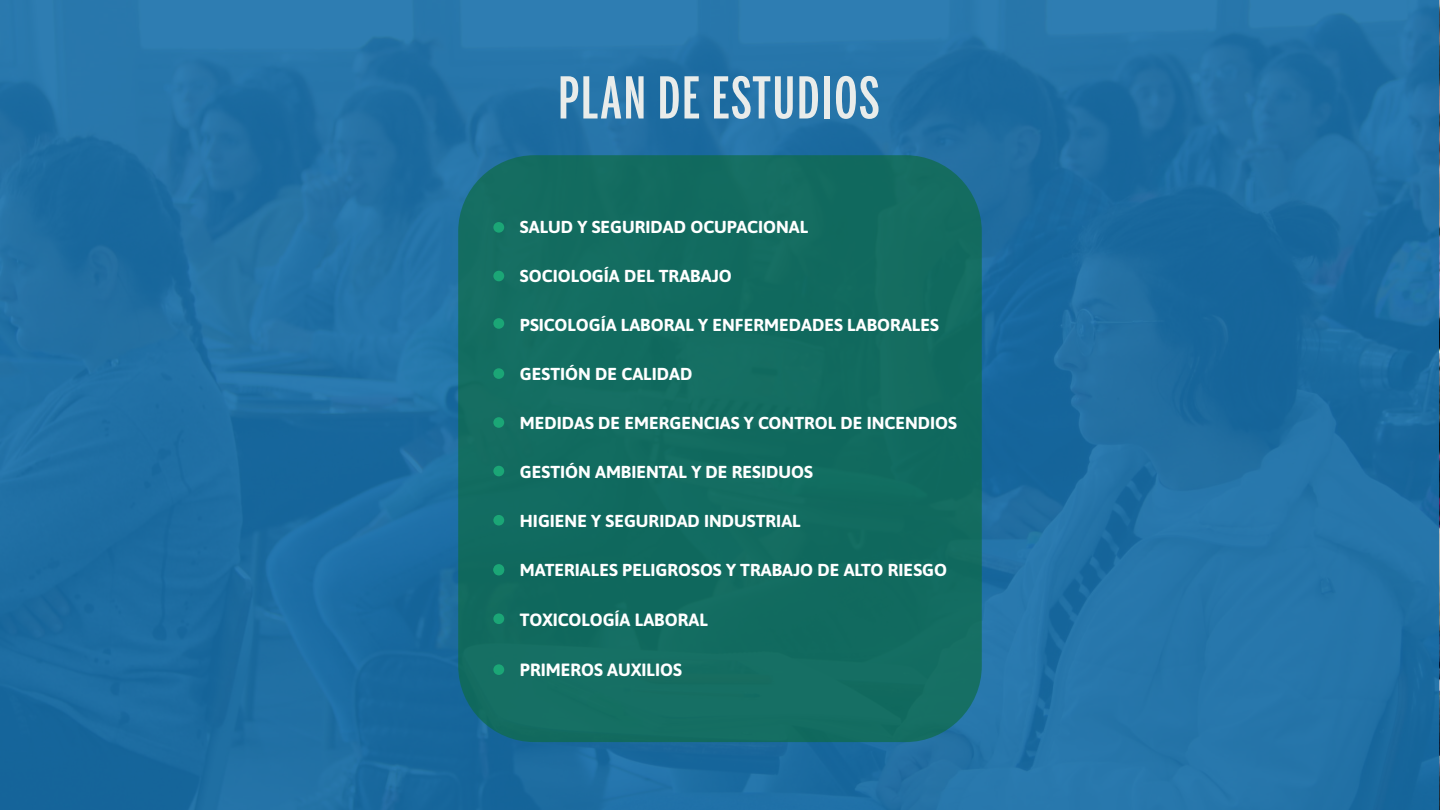
<style>
.page{position:relative;width:1440px;height:810px;background:#fff}
.page>*{position:absolute;margin:0;border:0;box-sizing:border-box;transform-origin:0 0}
.t1{font:500 57.07px "Benton Sans Extra Comp";letter-spacing:.035em;color:#e9ecea}
.t2{font:700 17.7px "Asap";color:#fff}
.t3{font:700 17.33px "Asap";color:#fff}
</style>
<div class="page">
<div style="left:1px;top:0;width:1438px;height:810px;background:#2170a4"></div>
<div style="left:458px;top:155px;width:524px;height:587px;background:#126c60;border-radius:76px"></div>
<div style="left:493px;top:222px;width:11px;height:11px;background:#1ba676;border-radius:50%"></div>
<div style="left:493px;top:271px;width:11px;height:10px;background:#1ba676;border-radius:50%"></div>
<div style="left:493px;top:318px;width:11px;height:11px;background:#1ba676;border-radius:50%"></div>
<div style="left:493px;top:368px;width:11px;height:11px;background:#1ba676;border-radius:50%"></div>
<div style="left:493px;top:417px;width:11px;height:11px;background:#1ba676;border-radius:50%"></div>
<div style="left:493px;top:466px;width:11px;height:10px;background:#1ba676;border-radius:50%"></div>
<div style="left:493px;top:515px;width:11px;height:11px;background:#1ba676;border-radius:50%"></div>
<div style="left:493px;top:564px;width:11px;height:11px;background:#199e72;border-radius:50%"></div>
<div style="left:493px;top:565px;width:11px;height:10px;background:#1ba676;border-radius:50%"></div>
<div style="left:493px;top:613px;width:11px;height:11px;background:#1ba676;border-radius:50%"></div>
<div style="left:493px;top:664px;width:11px;height:11px;background:#1ba676;border-radius:50%"></div>
<h1 class="t1" style="left:558px;top:65px;width:323px">PLAN DE ESTUDIOS</h1>
<p class="t3" style="left:520px;top:214px;width:290px">SALUD Y SEGURIDAD OCUPACIONAL</p>
<p class="t3" style="left:520px;top:263px;width:213px">SOCIOLOGÍA DEL TRABAJO</p>
<p class="t3" style="left:520px;top:312px;width:421px">PSICOLOGÍA LABORAL Y ENFERMEDADES LABORALES</p>
<p class="t3" style="left:520px;top:361px;width:174px">GESTIÓN DE CALIDAD</p>
<p class="t3" style="left:520px;top:410px;width:439px">MEDIDAS DE EMERGENCIAS Y CONTROL DE INCENDIOS</p>
<p class="t3" style="left:520px;top:459px;width:294px">GESTIÓN AMBIENTAL Y DE RESIDUOS</p>
<p class="t3" style="left:520px;top:508px;width:282px">HIGIENE Y SEGURIDAD INDUSTRIAL</p>
<p class="t3" style="left:520px;top:557px;width:429px">MATERIALES PELIGROSOS Y TRABAJO DE ALTO RIESGO</p>
<p class="t2" style="left:520px;top:607px;width:189px">TOXICOLOGÍA LABORAL</p>
<p class="t2" style="left:520px;top:657px;width:164px">PRIMEROS AUXILIOS</p>
</div>
